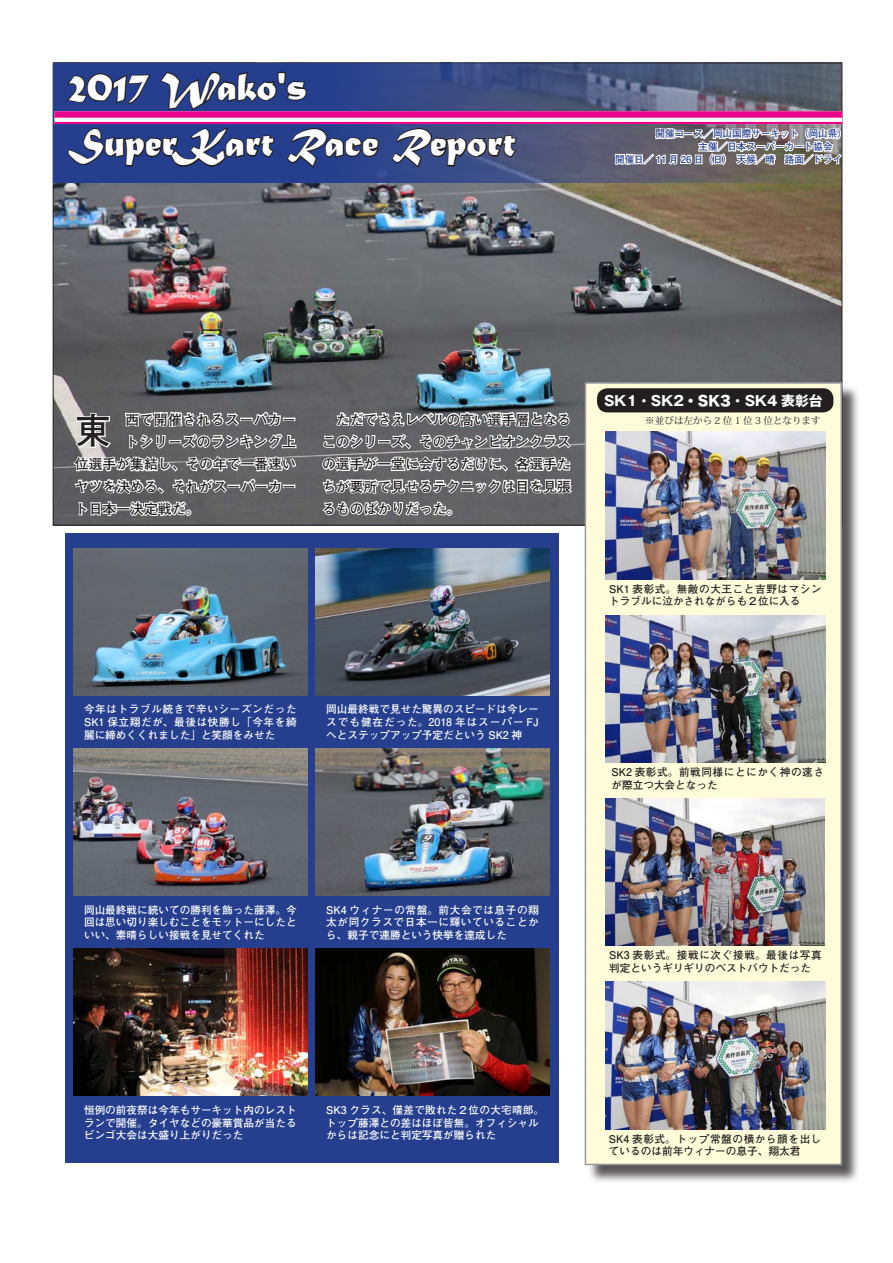
<style>
.page{position:relative;width:893px;height:1263px;background:#fff}
.page>*{position:absolute;margin:0;border:0;box-sizing:border-box;transform-origin:0 0}
.t1{font:40.35px "Matura MT Script Capitals";color:#fff}
.t2{font:700 36.15px "Futo Go B101 Pro";color:#231f20}
.t3{font:700 13.8px/22.4px "Futo Go B101 Pro";color:#231f20;text-align:justify}
.t4{font:700 13.8px "Futo Go B101 Pro";letter-spacing:.03em;color:#231f20}
.t5{font:700 13.8px "Gothic MB101 Pro";color:#fff}
.t6{font:700 10.65px/12.8px "Futo Go B101 Pro";color:#fff;text-align:justify}
.t7{font:700 10.65px/12.8px "Futo Go B101 Pro";color:#231f20}
.t8{font:700 10.65px/12.8px "Futo Go B101 Pro";letter-spacing:.055em;color:#231f20}
.t9{font:700 9.6px "Futo Go B101 Pro";color:#253f8e}
.t10{font:9.6px "Koz Min Pro";color:#231f20}
.s1{font-family:"Hira Kaku Std W8";font-weight:400}
</style>
<div class="page">
<img style="left:55px;top:183px;width:785px;height:340px">
<svg style="left:72px;top:404px;width:226px;height:114px"></svg>
<div style="left:587px;top:384px;width:274px;height:800px;background:#231f20;opacity:.75"></div>
<div style="left:585px;top:382px;width:257px;height:783px;background:#fffcda;border:2px solid #999b9e"></div>
<img style="left:605px;top:432px;width:221px;height:147px">
<img style="left:605px;top:798px;width:220px;height:148px">
<img style="left:605px;top:615px;width:221px;height:147px">
<img style="left:605px;top:982px;width:221px;height:147px">
<div style="left:597px;top:388px;width:236px;height:24px;background:#231f20;border-radius:10px"></div>
<div style="left:65px;top:534px;width:494px;height:629px;background:#253f8e"></div>
<img style="left:74px;top:548px;width:233px;height:147px">
<img style="left:74px;top:748px;width:233px;height:148px">
<img style="left:74px;top:949px;width:233px;height:147px">
<img style="left:316px;top:548px;width:233px;height:147px">
<img style="left:316px;top:748px;width:233px;height:148px">
<img style="left:316px;top:949px;width:233px;height:147px">
<svg style="left:321px;top:377px;width:252px;height:141px"></svg>
<svg style="left:53px;top:63px;width:789px;height:120px;background:#49557e"></svg>
<svg style="left:612px;top:116px;width:231px;height:69px"></svg>
<img style="left:64px;top:70px;width:316px;height:252px">
<img style="left:390px;top:127px;width:128px;height:195px">
<svg style="left:54px;top:118px;width:788px;height:4px"></svg>
<div style="left:54px;top:111px;width:788px;height:7px;background:#ed028c"></div>
<hr style="left:54px;top:122px;width:788px;height:2px;background:#ed028c">
<p class="t1" style="left:68px;top:62px;width:240px">2017 Wako's</p>
<p class="t1" style="left:68px;top:118px;width:449px">SuperKart Race Report</p>
<p class="t9" style="left:656px;top:126px;width:193px">開催コース／岡山国際サーキット（岡山県）</p>
<p class="t9" style="left:699px;top:139px;width:145px">主催／日本スーパーカート協会　</p>
<p class="t9" style="left:615px;top:152px;width:228px">開催日／ 11 月 26 日（日）　天候／晴　路面／ドライ</p>
<p class="t5" style="left:604px;top:389px;width:220px">SK1・SK2<span class="s1">・SK3</span>・SK4 表彰台</p>
<p class="t2" style="left:75px;top:402px;width:38px">東</p>
<p class="t4" style="left:111px;top:408px;width:186px">　西で開催されるスーパカー</p>
<p class="t4" style="left:111px;top:431px;width:186px">　トシリーズのランキング上</p>
<p class="t3" style="left:75px;top:451px;width:223px">位選手が集結し、その年で一番速い</p>
<p class="t3" style="left:75px;top:473px;width:223px">ヤツを決める、それがスーパーカー</p>
<p class="t3" style="left:75px;top:496px;width:126px">ト日本一決定戦だ。</p>
<p class="t3" style="left:322px;top:406px;width:250px">　ただでさえレベルの高い選手層となる</p>
<p class="t10" style="left:645px;top:414px;width:177px">※並びは左から 2 位 1 位 3 位となります</p>
<p class="t3" style="left:322px;top:429px;width:250px">このシリーズ、そのチャンピオンクラスの選手が一堂に会するだけに、各選手たちが要所で見せるテクニックは目を見張るものばかりだった。</p>
<p class="t7" style="left:609px;top:581px;width:214px">SK1 表彰式。無敵の大王こと吉野はマシントラブルに泣かされながらも２位に入る</p>
<p class="t6" style="left:84px;top:701px;width:214px">今年はトラブル続きで辛いシーズンだったSK1 保立翔だが、最後は快勝し「今年を綺麗に締めくくれました」と笑顔をみせた</p>
<p class="t6" style="left:326px;top:701px;width:214px">岡山最終戦で見せた驚異のスピードは今レースでも健在だった。2018 年はスーパー FJへとステップアップ予定だという SK2 神</p>
<p class="t8" style="left:611px;top:764px;width:214px">SK2 表彰式。前戦同様にとにかく神の速さが際立つ大会となった</p>
<p class="t6" style="left:84px;top:902px;width:214px">岡山最終戦に続いての勝利を飾った藤澤。今回は思い切り楽しむことをモットーにしたといい、素晴らしい接戦を見せてくれた</p>
<p class="t6" style="left:326px;top:902px;width:214px">SK4 ウィナーの常盤。前大会では息子の翔太が同クラスで日本一に輝いていることから、親子で連勝という快挙を達成した</p>
<p class="t7" style="left:609px;top:947px;width:214px">SK3 表彰式。接戦に次ぐ接戦。最後は写真判定というギリギリのベストバウトだった</p>
<p class="t6" style="left:84px;top:1102px;width:214px">恒例の前夜祭は今年もサーキット内のレストランで開催。タイヤなどの豪華賞品が当たるビンゴ大会は大盛り上がりだった</p>
<p class="t6" style="left:326px;top:1102px;width:219px;text-align:left">SK3 クラス、僅差で敗れた２位の大宅晴郎。トップ藤澤との差はほぼ皆無。オフィシャルからは記念にと判定写真が贈られた</p>
<p class="t7" style="left:609px;top:1131px;width:214px">SK4 表彰式。トップ常盤の横から顔を出しているのは前年ウィナーの息子、翔太君</p>
</div>
